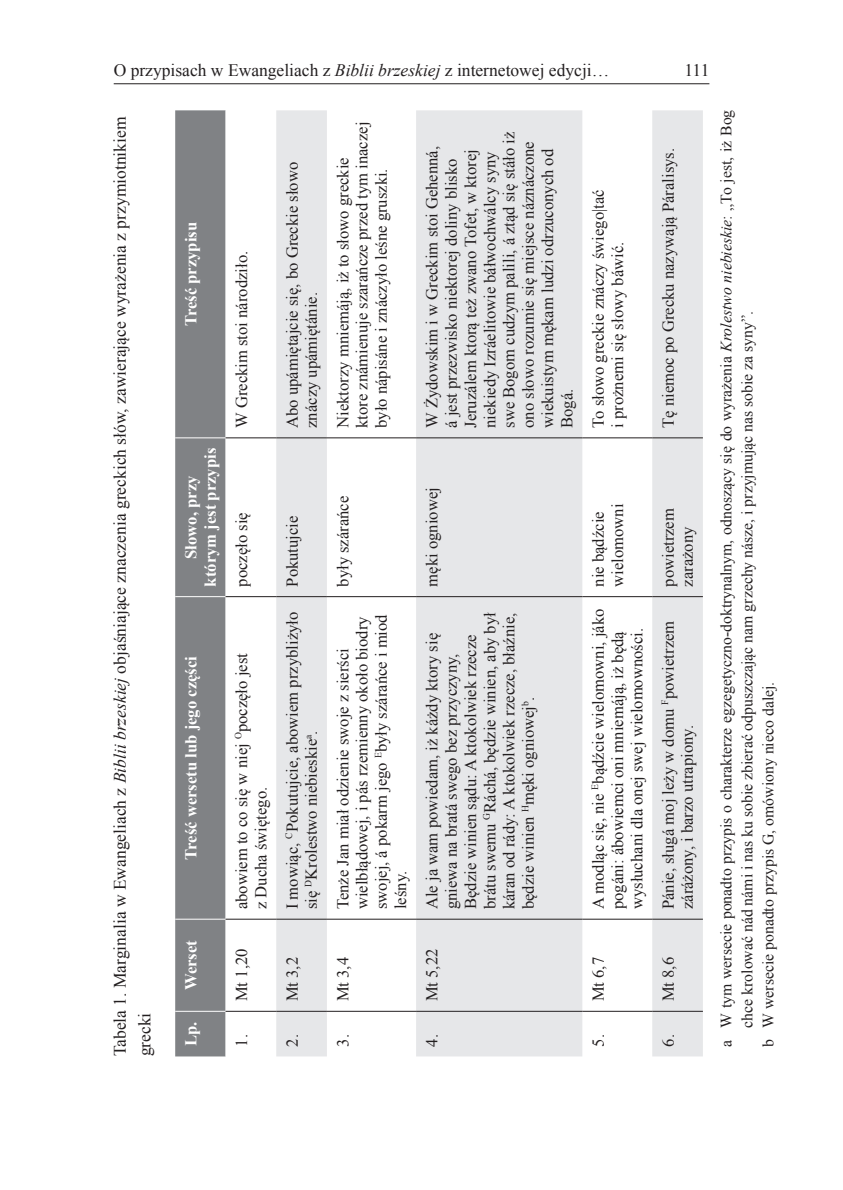
<style>
.page{position:relative;width:843px;height:1190px;background:#fff}
.page>*{position:absolute;margin:0;border:0;box-sizing:border-box;transform-origin:0 0}
.t1{font:17.5px/24.5px "Times New Roman";color:#231f20}
.t2{font:16.62px/19.2px "Times New Roman";color:#231f20}
.t3{font:700 16.62px/19.2px "Times New Roman";color:#fff;text-align:center}
.t4{font:15.75px "Times New Roman";color:#231f20}
.s1{font-style:italic}
</style>
<div class="page">
<hr style="left:114px;top:83px;width:595px;height:1px;background:#231f20">
<div style="left:175px;top:110px;width:50px;height:946px;background:#808285"></div>
<svg style="left:276px;top:110px;width:426px;height:946px;fill:#e6e7e9"></svg>
<hr style="left:175px;top:1011px;width:50px;height:1px;background:#fff">
<hr style="left:175px;top:918px;width:50px;height:1px;background:#fff">
<hr style="left:175px;top:596px;width:50px;height:1px;background:#fff">
<hr style="left:175px;top:437px;width:50px;height:1px;background:#fff">
<hr style="left:225px;top:1011px;width:51px;height:1px;background:#231f20">
<hr style="left:225px;top:919px;width:51px;height:1px;background:#231f20">
<hr style="left:225px;top:596px;width:51px;height:1px;background:#231f20">
<hr style="left:225px;top:437px;width:51px;height:1px;background:#231f20">
<hr style="left:276px;top:1011px;width:51px;height:1px;background:#231f20">
<hr style="left:276px;top:919px;width:51px;height:1px;background:#231f20">
<hr style="left:276px;top:596px;width:51px;height:1px;background:#231f20">
<hr style="left:276px;top:437px;width:51px;height:1px;background:#231f20">
<hr style="left:327px;top:1011px;width:89px;height:1px;background:#231f20">
<hr style="left:327px;top:919px;width:89px;height:1px;background:#231f20">
<hr style="left:327px;top:596px;width:89px;height:1px;background:#231f20">
<hr style="left:327px;top:437px;width:89px;height:1px;background:#231f20">
<hr style="left:416px;top:1011px;width:166px;height:1px;background:#231f20">
<hr style="left:416px;top:919px;width:166px;height:1px;background:#231f20">
<hr style="left:416px;top:596px;width:166px;height:1px;background:#231f20">
<hr style="left:416px;top:437px;width:166px;height:1px;background:#231f20">
<hr style="left:582px;top:1011px;width:70px;height:1px;background:#231f20">
<hr style="left:582px;top:919px;width:70px;height:1px;background:#231f20">
<hr style="left:582px;top:596px;width:70px;height:1px;background:#231f20">
<hr style="left:582px;top:437px;width:70px;height:1px;background:#231f20">
<hr style="left:652px;top:1011px;width:50px;height:1px;background:#231f20">
<hr style="left:652px;top:919px;width:50px;height:1px;background:#231f20">
<hr style="left:652px;top:596px;width:50px;height:1px;background:#231f20">
<hr style="left:652px;top:437px;width:50px;height:1px;background:#231f20">
<p class="t1" style="left:114px;top:58px;width:497px">O przypisach w Ewangeliach z <span class="s1">Biblii brzeskiej</span> z internetowej edycji…</p>
<p class="t1" style="left:684px;top:58px;width:26px">111</p>
<p class="t1" style="left:107px;top:1056px;width:941px;rotate:-90deg">Tabela 1. Marginalia w Ewangeliach z <span class="s1">Biblii brzeskiej</span> objaśniające znaczenia greckich słów, zawierające wyrażenia z przymiotnikiem grecki</p>
<p class="t2" style="left:333px;top:428px;width:309px;rotate:-90deg">Niektorzy mniemáją, iż to słowo greckie ktore známienuje szarańcze przed tym inaczej było nápisáne i znáczyło leśne gruszki.</p>
<p class="t2" style="left:422px;top:428px;width:297px;rotate:-90deg">W Żydowskim i w Greckim stoi Gehenná,<br>á jest przezwisko niektorej doliny blisko Jeruzálem ktorą też zwano Tofet, w ktorej niekiedy Izráelitowie báłwochwálcy syny swe Bogom cudzym palili, á ztąd się stáło iż ono słowo rozumie się miejsce náznáczone wiekuistym mękam ludzi odrzuconych od Bogá.</p>
<p class="t2" style="left:658px;top:428px;width:281px;rotate:-90deg">Tę niemoc po Grecku nazywają Páralisys.</p>
<p class="t2" style="left:282px;top:428px;width:267px;rotate:-90deg">Abo upámiętajcie się, bo Greckie słowo znáczy upámiętánie.</p>
<p class="t2" style="left:588px;top:428px;width:240px;rotate:-90deg">To słowo greckie znáczy świego|tać i prożnemi się słowy báwić.</p>
<p class="t3" style="left:181px;top:326px;width:106px;rotate:-90deg">Treść przypisu</p>
<p class="t2" style="left:231px;top:428px;width:179px;rotate:-90deg">W Greckim stoi národziło.</p>
<p class="t3" style="left:181px;top:586px;width:140px;rotate:-90deg">Słowo, przy którym jest przypis</p>
<p class="t2" style="left:422px;top:587px;width:102px;rotate:-90deg">męki ogniowej</p>
<p class="t2" style="left:333px;top:587px;width:92px;rotate:-90deg">były szárańce</p>
<p class="t2" style="left:588px;top:587px;width:85px;rotate:-90deg">nie bądźcie wielomowni</p>
<p class="t2" style="left:658px;top:587px;width:80px;rotate:-90deg">powietrzem zarażony</p>
<p class="t2" style="left:231px;top:587px;width:76px;rotate:-90deg">poczęło się</p>
<p class="t2" style="left:282px;top:587px;width:73px;rotate:-90deg">Pokutujcie</p>
<p class="t2" style="left:588px;top:909px;width:302px;rotate:-90deg">A modląc się, nie <sup>E</sup>bądźcie wielomowni, jáko pogáni: ábowiemci oni mniemáją, iż będą wysłuchani dla onej swej wielomowności.</p>
<p class="t2" style="left:422px;top:909px;width:298px;rotate:-90deg">Ale ja wam powiedam, iż káżdy ktory się gniewa na bratá swego bez przyczyny, Będzie winien sądu: A ktokolwiek rzecze brátu swemu <sup>G</sup>Ráchá, będzie winien, aby był káran od rády: A ktokolwiek rzecze, błaźnie, będzie winien <sup>H</sup>męki ogniowej<sup>b</sup>.</p>
<p class="t2" style="left:282px;top:909px;width:299px;rotate:-90deg">I mowiąc, <sup>C</sup>Pokutujcie, abowiem przybliżyło się <sup>D</sup>Krolestwo niebieskie<sup>a</sup>.</p>
<p class="t2" style="left:333px;top:909px;width:296px;rotate:-90deg">Tenże Jan miał odzienie swoje z sierści wielbłądowej, i pás rzemienny około biodry swojej, á pokarm jego <sup>E</sup>były szárańce i miod leśny.</p>
<p class="t2" style="left:658px;top:909px;width:290px;rotate:-90deg">Pánie, sługá moj leży w domu <sup>F</sup>powietrzem záráżony, i barzo utrapiony.</p>
<p class="t2" style="left:231px;top:909px;width:257px;rotate:-90deg">abowiem to co się w niej <sup>O</sup>poczęło jest z Ducha świętego.</p>
<p class="t3" style="left:181px;top:859px;width:205px;rotate:-90deg">Treść wersetu lub jego części</p>
<p class="t3" style="left:181px;top:1046px;width:107px;rotate:-90deg">Lp. Werset</p>
<p class="t2" style="left:231px;top:1046px;width:99px;rotate:-90deg">1. Mt 1,20</p>
<p class="t2" style="left:422px;top:1046px;width:99px;rotate:-90deg">4. Mt 5,22</p>
<p class="t2" style="left:333px;top:1046px;width:91px;rotate:-90deg">3. Mt 3,4</p>
<p class="t2" style="left:658px;top:1046px;width:91px;rotate:-90deg">6. Mt 8,6</p>
<p class="t2" style="left:282px;top:1046px;width:91px;rotate:-90deg">2. Mt 3,2</p>
<p class="t2" style="left:588px;top:1046px;width:91px;rotate:-90deg">5. Mt 6,7</p>
<p class="t4" style="left:715px;top:1047px;width:939px;rotate:-90deg">a W tym wersecie ponadto przypis o charakterze egzegetyczno-doktrynalnym, odnoszący się do wyrażenia <span class="s1">Krolestwo niebieskie</span>: „To jest, iż Bog</p>
<p class="t4" style="left:736px;top:1027px;width:718px;rotate:-90deg">chce krolować nád námi i nas ku sobie zbierać odpuszczając nam grzechy násze, i przyjmując nas sobie za syny”.</p>
<p class="t4" style="left:757px;top:1047px;width:367px;rotate:-90deg">b W wersecie ponadto przypis G, omówiony nieco dalej.</p>
</div>
